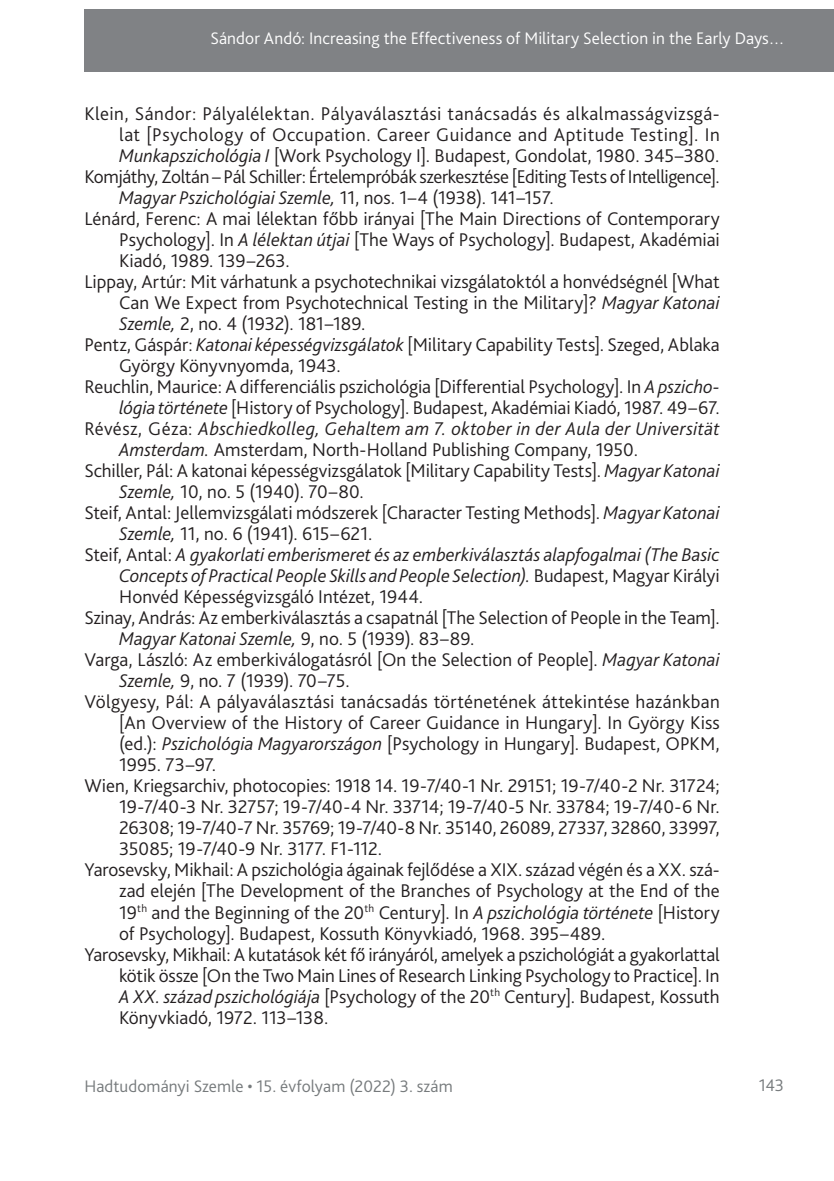
<style>
.page{position:relative;width:834px;height:1181px;background:#fff}
.page>*{position:absolute;margin:0;border:0;box-sizing:border-box;transform-origin:0 0}
._6__Bibliography{font:300 19.25px/21px "Bliss Pro";color:#231f20;text-align:justify}
._6__Bibliography-2{font:italic 300 19.25px/21px "Bliss Pro";letter-spacing:.005em;color:#231f20}
._6__Bibliography-3{font:300 19.25px/21px "Bliss Pro";letter-spacing:-.025em;color:#231f20}
.t1{font:300 17.5px "Bliss Pro";letter-spacing:.01em;color:#fff}
.t2{font:300 17.5px "Bliss Pro";letter-spacing:.005em;color:#767a7c}
.s1{font-style:italic}
.s2{font-style:normal}
</style>
<div class="page">
<div style="left:84px;top:9px;width:749px;height:63px;background:#808285"></div>
<p class="t1" style="left:210px;top:27px;width:575px">Sándor Andó: Increasing the Effectiveness of Military Selection in the Early Days…</p>
<p class="_6__Bibliography" style="left:119px;top:103px;width:602px;text-indent:-35px">Klein, Sándor: Pályalélektan. Pályaválasztási tanácsadás és alkalmasságvizsgá&shy;lat [Psychology of Occupation. Career Guidance and Aptitude Testing]. In <span class="s1">Munkapszichológia I</span> [Work Psychology I]. Budapest, Gondolat, 1980. 345–380.</p>
<p class="_6__Bibliography-3" style="left:119px;top:166px;width:602px;text-indent:-35px">Komjáthy, Zoltán – Pál Schiller: Értelempróbák szerkesztése [Editing Tests of Intelligence].<br><span class="s1">Magyar Pszichológiai Szemle,</span> 11, nos. 1–4 (1938). 141–157.</p>
<p class="_6__Bibliography" style="left:119px;top:208px;width:602px;text-indent:-35px">Lénárd, Ferenc: A mai lélektan főbb irányai [The Main Directions of Contemporary Psychology]. In <span class="s1">A lélektan útjai</span> [The Ways of Psychology]. Budapest, Akadémiai Kiadó, 1989. 139–263.</p>
<p class="_6__Bibliography" style="left:119px;top:271px;width:602px;text-indent:-35px">Lippay, Artúr: Mit várhatunk a psychotechnikai vizsgálatoktól a honvédségnél [What Can We Expect from Psychotechnical Testing in the Military]? <span class="s1">Magyar Katonai Szemle,</span> 2, no. 4 (1932). 181–189.</p>
<p class="_6__Bibliography" style="left:119px;top:334px;width:602px;text-indent:-35px">Pentz, Gáspár: <span class="s1">Katonai képességvizsgálatok</span> [Military Capability Tests]. Szeged, Ablaka<br>György Könyvnyomda, 1943.</p>
<p class="_6__Bibliography" style="left:84px;top:376px;width:636px;text-align:right">Reuchlin, Maurice: A differenciális pszichológia [Differential Psychology]. In <span class="s1">A pszicho&shy;lógia története</span> [History of Psychology]. Budapest, Akadémiai Kiadó, 1987. 49–67.</p>
<p class="_6__Bibliography-2" style="left:119px;top:418px;width:602px;text-indent:-35px"><span class="s2">Révész, Géza:</span> Abschiedkolleg, Gehaltem am 7. oktober in der Aula der Universität<br>Amsterdam. <span class="s2">Amsterdam, North-Holland Publishing Company, 1950.</span></p>
<p class="_6__Bibliography" style="left:119px;top:460px;width:602px;text-indent:-35px">Schiller, Pál: A katonai képességvizsgálatok [Military Capability Tests]. <span class="s1">Magyar Katonai<br>Szemle,</span> 10, no. 5 (1940). 70–80.</p>
<p class="_6__Bibliography" style="left:119px;top:502px;width:602px;text-indent:-35px">Steif, Antal: Jellemvizsgálati módszerek [Character Testing Methods]. <span class="s1">Magyar Katonai<br>Szemle,</span> 11, no. 6 (1941). 615–621.</p>
<p class="_6__Bibliography-2" style="left:119px;top:544px;width:602px;text-align:justify;text-indent:-35px"><span class="s2">Steif, Antal:</span> A gyakorlati emberismeret és az emberkiválasztás alapfogalmai (The Basic Concepts of Practical People Skills and People Selection). <span class="s2">Budapest, Magyar Királyi Honvéd Képességvizsgáló Intézet, 1944.</span></p>
<p class="_6__Bibliography" style="left:119px;top:607px;width:602px;text-indent:-35px">Szinay, András: Az emberkiválasztás a csapatnál [The Selection of People in the Team].<br><span class="s1">Magyar Katonai Szemle,</span> 9, no. 5 (1939). 83–89.</p>
<p class="_6__Bibliography" style="left:119px;top:649px;width:602px;text-indent:-35px">Varga, László: Az emberkiválogatásról [On the Selection of People]. <span class="s1">Magyar Katonai<br>Szemle,</span> 9, no. 7 (1939). 70–75.</p>
<p class="_6__Bibliography" style="left:119px;top:691px;width:602px;text-indent:-35px">Völgyesy, Pál: A pályaválasztási tanácsadás történetének áttekintése hazánkban [An Overview of the History of Career Guidance in Hungary]. In György Kiss (ed.): <span class="s1">Pszichológia Magyarországon</span> [Psychology in Hungary]. Budapest, OPKM, 1995. 73–97.</p>
<p class="_6__Bibliography" style="left:119px;top:775px;width:602px;text-indent:-35px">Wien, Kriegsarchiv, photocopies: 1918 -14. 19-7/40-1 Nr. 29151; 19-7/40-2 Nr. 31724; 19-7/40-3 Nr. 32757; 19-7/40-4 Nr. 33714; 19-7/40-5 Nr. 33784; 19-7/40-6 Nr.<br>26308; 19-7/40-7 Nr. 35769; 19-7/40-8 Nr. 35140, 26089, 27337, 32860, 33997, 35085; 19-7/40-9 Nr. 3177. F1-112.</p>
<p class="_6__Bibliography" style="left:119px;top:859px;width:602px;text-indent:-35px">Yarosevsky, Mikhail: A pszichológia ágainak fejlődése a XIX. század végén és a XX. szá&shy;zad elején [The Development of the Branches of Psychology at the End of the 19<sup>th</sup> and the Beginning of the 20<sup>th</sup> Century]. In <span class="s1">A pszichológia története</span> [History of Psychology]. Budapest, Kossuth Könyvkiadó, 1968. 395–489.</p>
<p class="_6__Bibliography" style="left:119px;top:943px;width:602px;text-indent:-35px">Yarosevsky, Mikhail: A kutatások két fő irányáról, amelyek a pszichológiát a gyakorlattal kötik össze [On the Two Main Lines of Research Linking Psychology to Practice]. In <span class="s1">A XX. század pszichológiája</span> [Psychology of the 20<sup>th</sup> Century]. Budapest, Kossuth Könyvkiadó, 1972. 113–138.</p>
<p class="t2" style="left:84px;top:1075px;width:370px">Hadtudományi Szemle • 15. évfolyam (2022) 3. szám</p>
<p class="t2" style="left:758px;top:1074px;width:27px">143</p>
</div>
